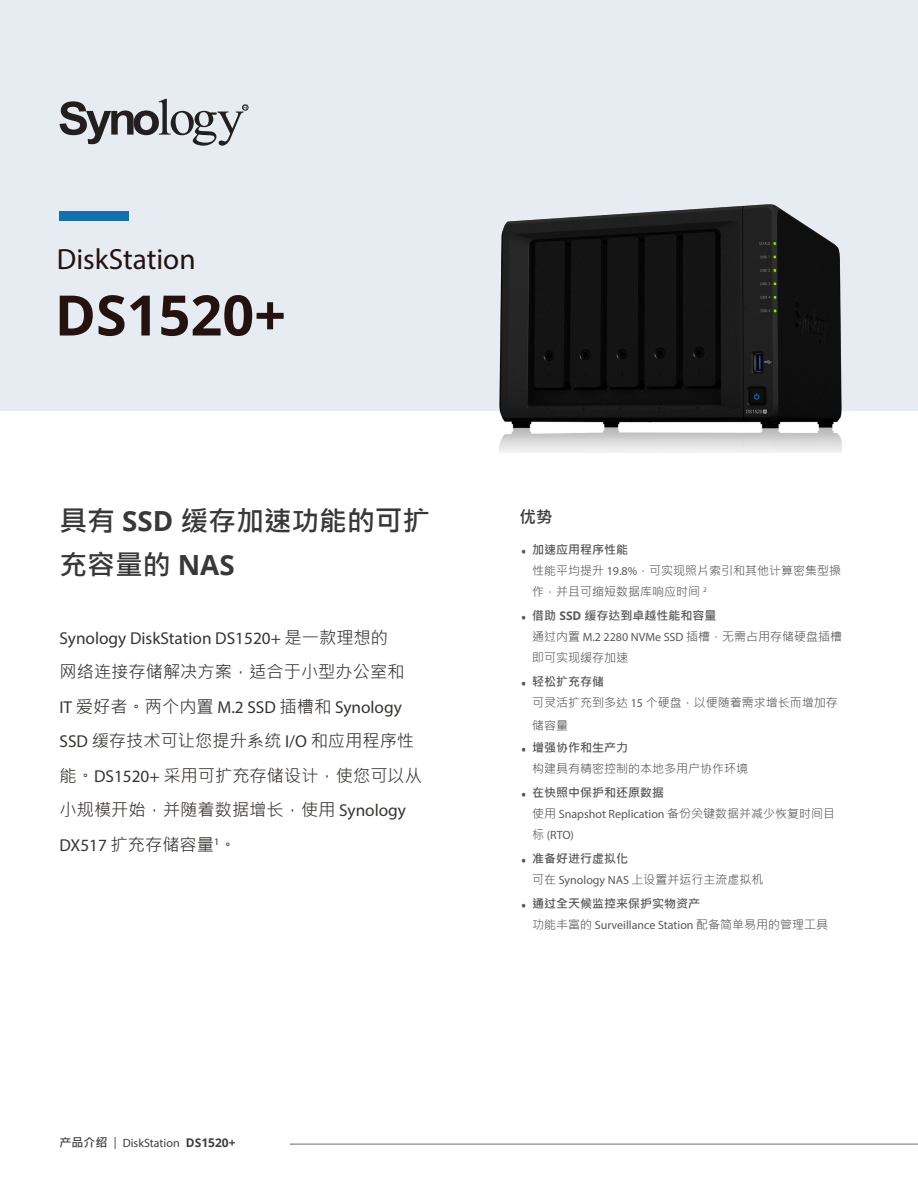
<style>
.page{position:relative;width:918px;height:1188px;background:#fff}
.page>*{position:absolute;margin:0;border:0;box-sizing:border-box;transform-origin:0 0}
.Model_Name{font:700 55.8px "Open Sans";color:#23120f}
.Product_Type{font:29.25px "Myriad Pro";color:#23120f}
.Introduction_Title{font:700 27.75px/43.5px "Microsoft Jheng Hei";color:#383839}
.Introduction{font:17.25px/34.5px "Microsoft Jheng Hei";color:#383432}
.Selling_Title{font:700 16.5px "Microsoft Jheng Hei";color:#383839}
.t1{font:12px/21px "Microsoft Jheng Hei";color:#57585a}
.t2{font:12px/21px "Myriad Pro";color:#57585a}
.t3{font:12px "Myriad Pro";color:#3e3e3f}
.s1{font-family:"Open Sans"}
.s2{font-family:"Myriad Pro"}
.s3{font-family:"Microsoft Jheng Hei";font-weight:700}
.s4{font-family:"Open Sans";font-weight:700}
.s5{font-weight:700}
.s6{font-family:"Microsoft Jheng Hei"}
</style>
<div class="page">
<div style="left:0;top:0;width:918px;height:410px;background:#e6ecf2"></div>
<div style="left:60px;top:211px;width:69px;height:10px;background:#1470aa"></div>
<svg style="left:60px;top:99px;width:188px;height:47px"></svg>
<hr style="left:291px;top:1144px;width:627px;height:1px;background:#6c6d70">
<img style="left:470px;top:204px;width:402px;height:249px">
<p class="Product_Type" style="left:57px;top:241px;width:140px">DiskStation</p>
<p class="Model_Name" style="left:55px;top:276px;width:233px">DS1520+</p>
<p class="Introduction_Title" style="left:60px;top:499px;width:372px">具有 <span class="s1">SSD</span> 缓存加速功能的可扩充容量的 <span class="s1">NAS</span></p>
<p class="Introduction" style="left:60px;top:620px;width:364px"><span class="s2">Synology DiskStation DS1520+</span> 是一款理想的<br>网络连接存储解决方案，适合于小型办公室和<br><span class="s2">IT</span> 爱好者。两个内置 <span class="s2">M.2 SSD</span> 插槽和 <span class="s2">Synology<br>SSD</span> 缓存技术可让您提升系统 <span class="s2">I/O</span> 和应用程序性能。<span class="s2">DS1520+</span> 采用可扩充存储设计，使您可以从小规模开始，并随着数据增长，使用 <span class="s2">Synology<br>DX517</span> 扩充存储容量<sup>1</sup>。</p>
<p class="t3" style="left:60px;top:1136px;width:178px"><span class="s3">产品介绍</span> | DiskStation <span class="s4">DS1520+</span></p>
<p class="Selling_Title" style="left:520px;top:506px;width:34px">优势</p>
<p class="t1" style="left:532px;top:540px;width:310px;text-indent:-11px"><span class="s4">•</span> <span class="s5">加速应用程序性能<br></span>性能平均提升 <span class="s2">19.8%</span>，可实现照片索引和其他计算密集型操作，并且可缩短数据库响应时间 <sup>2</sup></p>
<p class="t1" style="left:532px;top:606px;width:311px;text-indent:-11px"><span class="s4">•</span> <span class="s5">借助</span> <span class="s4">SSD</span> <span class="s5">缓存达到卓越性能和容量<br></span>通过内置 <span class="s2">M.2 2280 NVMe SSD</span> 插槽，无需占用存储硬盘插槽即可实现缓存加速</p>
<p class="t1" style="left:532px;top:672px;width:307px;text-indent:-11px"><span class="s4">•</span> <span class="s5">轻松扩充存储<br></span>可灵活扩充到多达 <span class="s2">15</span> 个硬盘，以便随着需求增长而增加存</p>
<p class="t1" style="left:532px;top:715px;width:37px">储容量</p>
<p class="t1" style="left:532px;top:737px;width:217px;text-indent:-11px"><span class="s4">•</span> <span class="s5">增强协作和生产力<br></span>构建具有精密控制的本地多用户协作环境</p>
<p class="t2" style="left:532px;top:783px;width:304px;text-indent:-11px"><span class="s4">•</span> <span class="s3">在快照中保护和还原数据<br></span><span class="s6">使用</span> Snapshot Replication <span class="s6">备份关键数据并减少恢复时间目标</span> (RTO)</p>
<p class="t1" style="left:532px;top:848px;width:233px;text-indent:-11px"><span class="s4">•</span> <span class="s5">准备好进行虚拟化<br></span>可在 <span class="s2">Synology NAS</span> 上设置并运行主流虚拟机</p>
<p class="t2" style="left:532px;top:894px;width:297px;text-indent:-11px"><span class="s4">•</span> <span class="s3">通过全天候监控来保护实物资产<br></span><span class="s6">功能丰富的</span> Surveillance Station <span class="s6">配备简单易用的管理工具</span></p>
</div>
